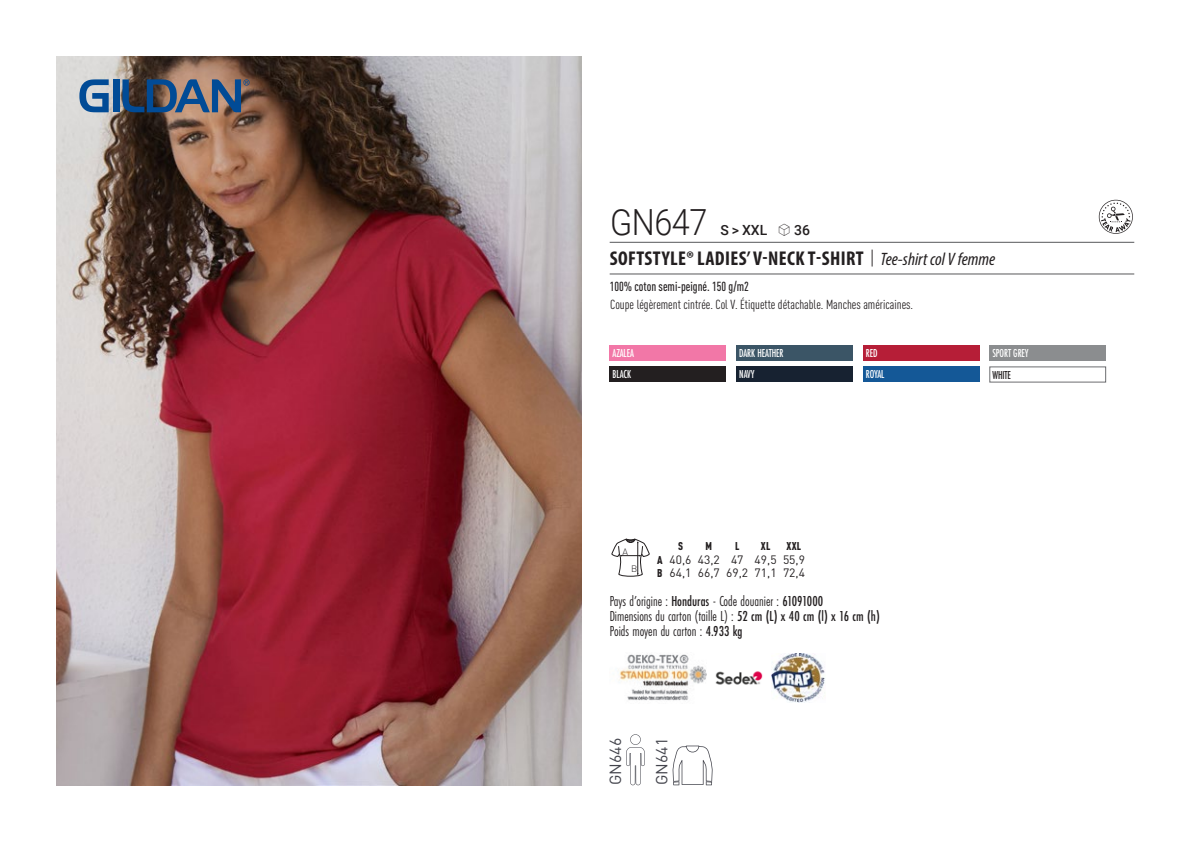
<style>
.page{position:relative;width:1191px;height:842px;background:#fff}
.page>*{position:absolute;margin:0;border:0;box-sizing:border-box;transform-origin:0 0}
.t1{font:300 36px "Roboto";letter-spacing:-.015em;color:#231f20;scale:.9 1}
.t2{font:700 condensed 20px "Myriad Pro";letter-spacing:.02em;color:#231f20}
.t3{font:16px "DIN Pro";color:#43444c}
.t4{font:15px "Futura PT Cond";color:#231f20;scale:.95 1}
.t5{font:500 14px "Roboto";color:#231f20}
.t6{font:condensed 13px "DIN Pro";color:#231f20}
.grammage_2020{font:500 condensed 13px "DIN Pro";color:#231f20;scale:.95 1}
.Coloris_nuancier_bla{font:500 12px "Futura PT Cond";letter-spacing:-.01em;color:#fff;scale:.9 1}
._88_tailles_tab_maig{font:12px/13.6px "DIN Pro";color:#231f20}
.Coloris_nuancier{font:500 12px "Futura PT Cond";letter-spacing:-.01em;color:#231f20;scale:.9 1}
._88_tailles_tab_maig-2{font:900 condensed 11.2px "DIN Pro";color:#231f20;scale:.95 1}
.t7{font:300 9.2px "DIN";color:#231f20}
.s1{font-family:"Linotype Shapeshifter";font-weight:400;font-size:16px}
.s2{font-family:"Roboto Condensed";font-weight:300;font-stretch:normal}
.s3{font-family:"Myriad Variable Concept";font-weight:400;font-style:italic;font-stretch:normal;font-size:18px}
.s4{font-weight:900;font-stretch:condensed;font-size:11.2px}
.s5{font-weight:500}
</style>
<div class="page">
<img style="left:57px;top:57px;width:524px;height:728px">
<svg style="left:79px;top:79px;width:30px;height:33px"></svg>
<div style="left:113px;top:79px;width:6px;height:33px;background:#014b96"></div>
<svg style="left:122px;top:79px;width:127px;height:33px;background:#4e5c73"></svg>
<div style="left:609px;top:345px;width:117px;height:16px;background:#f277a7"></div>
<div style="left:609px;top:367px;width:117px;height:15px;background:#231f20"></div>
<div style="left:736px;top:345px;width:116px;height:16px;background:#3b5566"></div>
<div style="left:736px;top:367px;width:116px;height:15px;background:#172231"></div>
<div style="left:863px;top:345px;width:116px;height:16px;background:#b61e37"></div>
<div style="left:863px;top:367px;width:116px;height:15px;background:#145897"></div>
<div style="left:989px;top:345px;width:116px;height:16px;background:#8b8d8f"></div>
<svg style="left:626px;top:734px;width:18px;height:51px"></svg>
<svg style="left:672px;top:746px;width:40px;height:39px"></svg>
<svg style="left:1098px;top:200px;width:34px;height:34px"></svg>
<svg style="left:611px;top:539px;width:38px;height:37px"></svg>
<img style="left:619px;top:654px;width:87px;height:47px">
<img style="left:715px;top:671px;width:48px;height:14px">
<img style="left:771px;top:653px;width:54px;height:50px">
<hr style="left:609px;top:242px;width:525px;height:1px;background:#57585a">
<hr style="left:609px;top:274px;width:525px;height:1px;background:#57585a">
<p class="t1" style="left:610px;top:197px;width:109px">GN647</p>
<p class="t5" style="left:720px;top:220px;width:91px">S &gt; XXL <span class="s1">S</span> 36</p>
<p class="t2" style="left:610px;top:246px;width:387px">SOFTSTYLE® LADIES’ V-NECK T-SHIRT <span class="s2">|</span> <span class="s3">Tee-shirt col V femme</span></p>
<p class="grammage_2020" style="left:609px;top:277px;width:148px">100% coton semi-peigné. 150 g/m2</p>
<p class="t6" style="left:610px;top:295px;width:304px">Coupe légèrement cintrée. Col V. Étiquette détachable. Manches américaines.</p>
<p class="Coloris_nuancier_bla" style="left:612px;top:346px;width:25px">AZALEA</p>
<p class="Coloris_nuancier_bla" style="left:612px;top:367px;width:22px">BLACK</p>
<p class="Coloris_nuancier_bla" style="left:739px;top:346px;width:51px">DARK HEATHER</p>
<p class="Coloris_nuancier_bla" style="left:739px;top:367px;width:18px">NAVY</p>
<p class="Coloris_nuancier_bla" style="left:866px;top:346px;width:15px">RED</p>
<p class="Coloris_nuancier_bla" style="left:866px;top:367px;width:22px">ROYAL</p>
<p class="t7" style="left:622px;top:546px;width:7px">A</p>
<p class="t7" style="left:631px;top:563px;width:8px">B</p>
<p class="_88_tailles_tab_maig-2" style="left:678px;top:538px;width:7px">S</p>
<p class="_88_tailles_tab_maig-2" style="left:705px;top:538px;width:8px">M</p>
<p class="_88_tailles_tab_maig-2" style="left:735px;top:538px;width:6px">L</p>
<p class="_88_tailles_tab_maig-2" style="left:761px;top:538px;width:12px">XL</p>
<p class="_88_tailles_tab_maig-2" style="left:786px;top:538px;width:17px">XXL</p>
<p class="_88_tailles_tab_maig" style="left:657px;top:551px;width:149px"><span class="s4">A</span> 40,6 43,2 47 49,5 55,9<br><span class="s4">B</span> 64,1 66,7 69,2 71,1 72,4</p>
<p class="t4" style="left:609px;top:592px;width:226px">Pays d’origine : <span class="s5">Honduras</span> - Code douanier : <span class="s5">61091000</span></p>
<p class="t4" style="left:609px;top:607px;width:286px">Dimensions du carton (taille L) : <span class="s5">52 cm (L) x 40 cm (l) x 16 cm (h)</span></p>
<p class="t4" style="left:609px;top:622px;width:141px">Poids moyen du carton : <span class="s5">4.933 kg</span></p>
<p class="t3" style="left:602px;top:785px;width:49px;rotate:-90deg">GN646</p>
<p class="t3" style="left:649px;top:785px;width:49px;rotate:-90deg">GN641</p>
<p class="Coloris_nuancier_bla" style="left:992px;top:346px;width:42px">SPORT GREY</p>
<p class="Coloris_nuancier" style="left:992px;top:367px;width:22px">WHITE</p>
</div>
